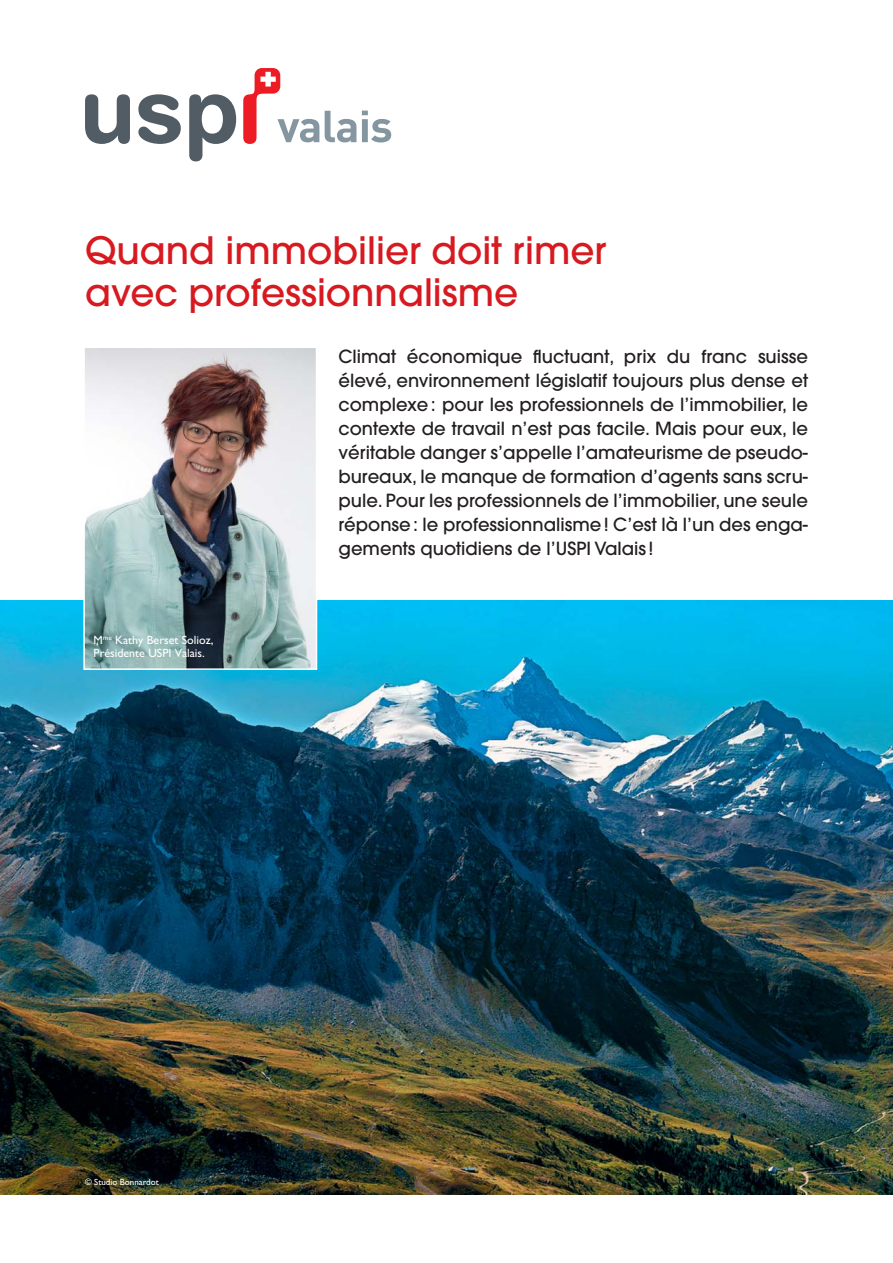
<style>
.page{position:relative;width:893px;height:1263px;background:#fff}
.page>*{position:absolute;margin:0;border:0;box-sizing:border-box;transform-origin:0 0}
.t1{font:500 37.5px/42px "Avant Garde";color:#d71920}
.t2{font:500 18px/24px "Avant Garde";color:#231f20;text-align:justify}
.t3{font:12px/13.5px "Gill Sans";color:#fff}
.t4{font:9px "Gill Sans";color:#fff}
</style>
<div class="page">
<img style="left:0;top:601px;width:893px;height:594px">
<img style="left:86px;top:350px;width:228px;height:317px">
<div style="left:83px;top:347px;width:234px;height:323px;border:2px solid #fff"></div>
<svg style="left:85px;top:94px;width:45px;height:50px"></svg>
<svg style="left:138px;top:94px;width:43px;height:50px"></svg>
<svg style="left:189px;top:94px;width:47px;height:67px"></svg>
<svg style="left:243px;top:68px;width:76px;height:76px"></svg>
<svg style="left:325px;top:111px;width:31px;height:31px"></svg>
<svg style="left:362px;top:111px;width:29px;height:31px"></svg>
<h1 class="t1" style="left:85px;top:232px;width:523px">Quand immobilier doit rimer avec professionnalisme</h1>
<p class="t2" style="left:338px;top:346px;width:471px">Climat économique fluctuant, prix du franc suisse élevé, environnement législatif toujours plus dense et complexe : pour les professionnels de l’immobilier, le contexte de travail n’est pas facile. Mais pour eux, le véritable danger s’appelle l’amateurisme de pseudo&shy;bureaux, le manque de formation d’agents sans scru&shy;pule. Pour les professionnels de l’immobilier, une seule réponse : le professionnalisme ! C’est là l’un des enga&shy;gements quotidiens de l’USPI Valais !</p>
<p class="t3" style="left:94px;top:634px;width:121px">M<sup>me</sup> Kathy Berset Solioz,<br>Présidente USPI Valais.</p>
<p class="t4" style="left:85px;top:1179px;width:75px">© Studio Bonnardot</p>
</div>
